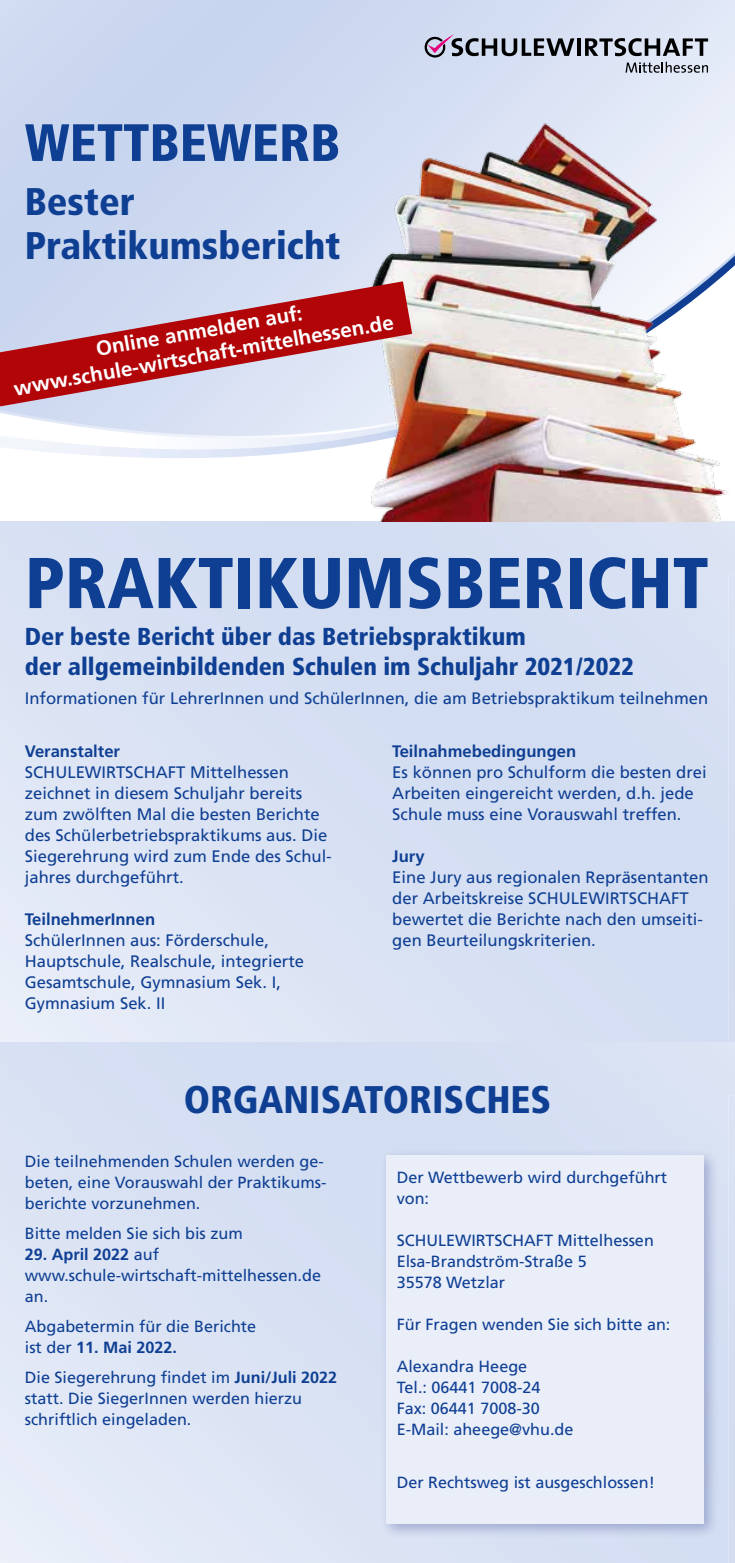
<style>
.page{position:relative;width:735px;height:1563px;background:#fff}
.page>*{position:absolute;margin:0;border:0;box-sizing:border-box;transform-origin:0 0}
.t1{font:900 condensed 71.75px "Frutiger LT";color:#0f3f93}
.t2{font:900 condensed 52.5px "Frutiger LT";color:#0f3f93}
.t3{font:900 condensed 38.5px/43.8px "Frutiger LT";color:#0f3f93}
.t4{font:900 condensed 24.5px/29.8px "Frutiger LT";color:#0f3f93}
.t5{font:700 20.47px/24.7px "Frutiger LT";color:#fff;text-align:center}
.t6{font:16.62px/21px "Frutiger LT";color:#0f3f93}
.t7{font:700 16.62px "Frutiger LT";color:#0f3f93}
.t8{font:16.1px/21px "Frutiger LT";color:#0f3f93}
.s1{font-weight:700}
</style>
<div class="page">
<img style="left:0;top:0;width:734px;height:242px">
<div style="left:0;top:521px;width:734px;height:170px;background:#d6dff3"></div>
<svg style="left:0;top:242px;width:734px;height:251px"></svg>
<div style="left:0;top:858px;width:734px;height:354px;background:#d6dff3"></div>
<svg style="left:0;top:875px;width:728px;height:167px;background:#dbe3f4"></svg>
<img style="left:728px;top:575px;width:6px;height:467px">
<svg style="left:584px;top:38px;width:123px;height:18px;background:#7e828b"></svg>
<svg style="left:424px;top:34px;width:150px;height:25px;background:#9799a9"></svg>
<svg style="left:576px;top:38px;width:4px;height:18px"></svg>
<svg style="left:625px;top:62px;width:82px;height:11px"></svg>
<img style="left:356px;top:120px;width:371px;height:401px">
<div style="left:0;top:1379px;width:728px;height:17px;background:#dde5f5"></div>
<svg style="left:0;top:1396px;width:728px;height:167px;background:#dfe6f5"></svg>
<img style="left:728px;top:1096px;width:6px;height:467px">
<div style="left:380px;top:1149px;width:339px;height:390px;background:#243282;opacity:.3"></div>
<div style="left:386px;top:1155px;width:317px;height:368px;background:#e9eef9"></div>
<svg style="left:0;top:281px;width:412px;height:125px;background:#c57f8b"></svg>
<h2 class="t2" style="left:25px;top:111px;width:317px">WETTBEWERB</h2>
<h3 class="t3" style="left:25px;top:180px;width:317px">Bester<br>Praktikumsbericht</h3>
<p class="t5" style="left:7px;top:352px;width:386px;rotate:-10deg">Online anmelden auf: www.schule-wirtschaft-mittelhessen.de</p>
<h1 class="t1" style="left:25px;top:540px;width:685px">PRAKTIKUMSBERICHT</h1>
<h3 class="t4" style="left:25px;top:621px;width:610px">Der beste Bericht über das Betriebspraktikum<br>der allgemeinbildenden Schulen im Schuljahr 2021/2022</h3>
<p class="t6" style="left:25px;top:688px;width:684px">Informationen für LehrerInnen und SchülerInnen, die am Betriebspraktikum teilnehmen</p>
<p class="t7" style="left:25px;top:741px;width:97px">Veranstalter</p>
<p class="t6" style="left:25px;top:761px;width:308px">SCHULEWIRTSCHAFT Mittelhessen zeichnet in diesem Schuljahr bereits zum zwölften Mal die besten Berichte des Schülerbetriebspraktikums aus. Die Siegerehrung wird zum Ende des Schul&shy;jahres durchgeführt.</p>
<p class="t7" style="left:25px;top:909px;width:132px">TeilnehmerInnen</p>
<p class="t6" style="left:25px;top:929px;width:281px">SchülerInnen aus: Förderschule,<br>Hauptschule, Realschule, integrierte<br>Gesamtschule, Gymnasium Sek. I,<br>Gymnasium Sek. II</p>
<p class="t7" style="left:392px;top:741px;width:185px">Teilnahmebedingungen</p>
<p class="t6" style="left:392px;top:761px;width:316px">Es können pro Schulform die besten drei<br>Arbeiten eingereicht werden, d.h. jede<br>Schule muss eine Vorauswahl treffen.</p>
<p class="t7" style="left:392px;top:846px;width:34px">Jury</p>
<p class="t6" style="left:392px;top:866px;width:317px">Eine Jury aus regionalen Repräsentanten der Arbeitskreise SCHULEWIRTSCHAFT bewertet die Berichte nach den umseiti&shy;gen Beurteilungskriterien.</p>
<h3 class="t3" style="left:183px;top:1077px;width:369px">ORGANISATORISCHES</h3>
<p class="t8" style="left:25px;top:1151px;width:303px">Die teilnehmenden Schulen werden ge&shy;beten, eine Vorauswahl der Praktikums&shy;berichte vorzunehmen.</p>
<p class="t8" style="left:25px;top:1223px;width:219px">Bitte melden Sie sich bis zum</p>
<p class="t8" style="left:25px;top:1244px;width:297px"><span class="s1">29. April 2022</span> auf www.schule-wirtschaft-mittelhessen.de an.</p>
<p class="t8" style="left:25px;top:1315px;width:233px">Abgabetermin für die Berichte ist der <span class="s1">11. Mai 2022.</span></p>
<p class="t8" style="left:25px;top:1366px;width:314px">Die Siegerehrung findet im <span class="s1">Juni/Juli 2022 </span>statt. Die SiegerInnen werden hierzu schriftlich eingeladen.</p>
<p class="t8" style="left:396px;top:1167px;width:272px">Der Wettbewerb wird durchgeführt von:</p>
<p class="t8" style="left:396px;top:1230px;width:258px">SCHULEWIRTSCHAFT Mittelhessen<br>Elsa-Brandström-Straße 5<br>35578 Wetzlar</p>
<p class="t8" style="left:396px;top:1314px;width:275px">Für Fragen wenden Sie sich bitte an:</p>
<p class="t8" style="left:396px;top:1356px;width:178px">Alexandra Heege<br>Tel.: 06441 7008-24<br>Fax: 06441 7008-30<br>E-Mail: aheege@vhu.de</p>
<p class="t8" style="left:396px;top:1472px;width:260px">Der Rechtsweg ist ausgeschlossen!</p>
</div>
